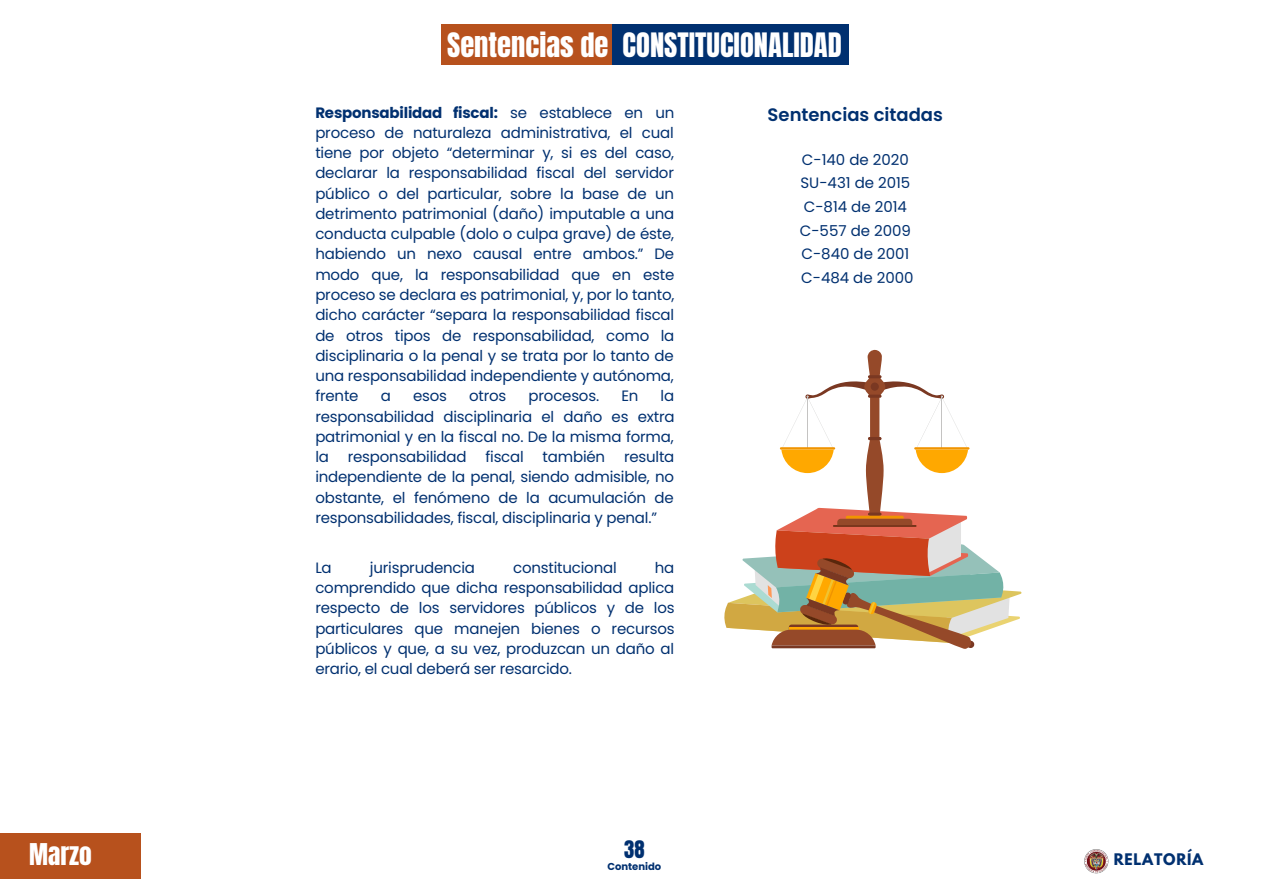
<style>
.page{position:relative;width:1263px;height:894px;background:#fff}
.page>*{position:absolute;margin:0;border:0;box-sizing:border-box;transform-origin:0 0}
.t1{font:28.5px "Anton";color:#fff}
.t2{font:25.5px "Anton";color:#fff}
.t3{font:20.7px "Anton";color:#003070}
.t4{font:600 18px "Poppins";color:#003070}
.t5{font:15px/20.2px "Poppins";letter-spacing:-.015em;color:#003070;text-align:justify}
.t6{font:700 14.1px "League Spartan";letter-spacing:.05em;color:#003070}
.t7{font:700 10.05px "Poppins";color:#003070}
.s1{font-weight:700}
</style>
<div class="page">
<div style="left:0;top:832px;width:141px;height:46px;background:#b7511d"></div>
<img style="left:1084px;top:849px;width:24px;height:23px">
<div style="left:442px;top:24px;width:171px;height:41px;background:#b7511d"></div>
<div style="left:613px;top:24px;width:236px;height:41px;background:#003070"></div>
<svg style="left:724px;top:349px;width:297px;height:299px"></svg>
<p class="t1" style="left:447px;top:24px;width:163px">Sentencias de</p>
<p class="t1" style="left:623px;top:24px;width:221px">CONSTITUCIONALIDAD</p>
<p class="t5" style="left:315px;top:102px;width:361px"><span class="s1">Responsabilidad fiscal:</span> se establece en un proceso de naturaleza administrativa, el cual tiene por objeto “determinar y, si es del caso, declarar la responsabilidad fiscal del servidor público o del particular, sobre la base de un detrimento patrimonial (daño) imputable a una conducta culpable (dolo o culpa grave) de éste, habiendo un nexo causal entre ambos.” De modo que, la responsabilidad que en este proceso se declara es patrimonial, y, por lo tanto, dicho carácter “separa la responsabilidad fiscal de otros tipos de responsabilidad, como la disciplinaria o la penal y se trata por lo tanto de una responsabilidad independiente y autónoma, frente</p>
<p class="t5" style="left:315px;top:386px;width:361px;text-indent:345px">la responsabilidad disciplinaria el daño es extra patrimonial y en la fiscal no. De la misma forma, la</p>
<p class="t5" style="left:381px;top:386px;width:12px">a</p>
<p class="t5" style="left:413px;top:386px;width:35px">esos</p>
<p class="t5" style="left:469px;top:386px;width:39px">otros</p>
<p class="t5" style="left:529px;top:386px;width:72px">procesos.</p>
<p class="t5" style="left:621px;top:386px;width:19px">En</p>
<p class="t5" style="left:348px;top:446px;width:120px">responsabilidad</p>
<p class="t5" style="left:485px;top:446px;width:40px">fiscal</p>
<p class="t5" style="left:543px;top:446px;width:64px">también</p>
<p class="t5" style="left:315px;top:446px;width:361px;text-indent:309px">resulta independiente de la penal, siendo admisible, no obstante, el fenómeno de la acumulación de responsabilidades, fiscal, disciplinaria y penal.”</p>
<p class="t5" style="left:315px;top:557px;width:18px">La</p>
<p class="t5" style="left:370px;top:557px;width:107px">jurisprudencia</p>
<p class="t5" style="left:513px;top:557px;width:105px">constitucional</p>
<p class="t5" style="left:315px;top:557px;width:361px;text-indent:339px">ha comprendido que dicha responsabilidad aplica respecto de los servidores públicos y de los particulares que manejen bienes o recursos públicos y que, a su vez, produzcan un daño al erario, el cual deberá ser resarcido.</p>
<p class="t4" style="left:768px;top:102px;width:177px">Sentencias citadas</p>
<p class="t5" style="left:802px;top:149px;width:108px">C-140 de 2020</p>
<p class="t5" style="left:800px;top:173px;width:111px">SU-431 de 2015</p>
<p class="t5" style="left:804px;top:196px;width:105px">C-814 de 2014</p>
<p class="t5" style="left:800px;top:220px;width:113px">C-557 de 2009</p>
<p class="t5" style="left:801px;top:244px;width:109px">C-840 de 2001</p>
<p class="t5" style="left:801px;top:267px;width:114px">C-484 de 2000</p>
<p class="t3" style="left:624px;top:833px;width:22px">38</p>
<p class="t7" style="left:607px;top:859px;width:55px">Contenido</p>
<p class="t2" style="left:29px;top:836px;width:64px">Marzo</p>
<p class="t6" style="left:1114px;top:852px;width:91px">RELATORÍA</p>
</div>
